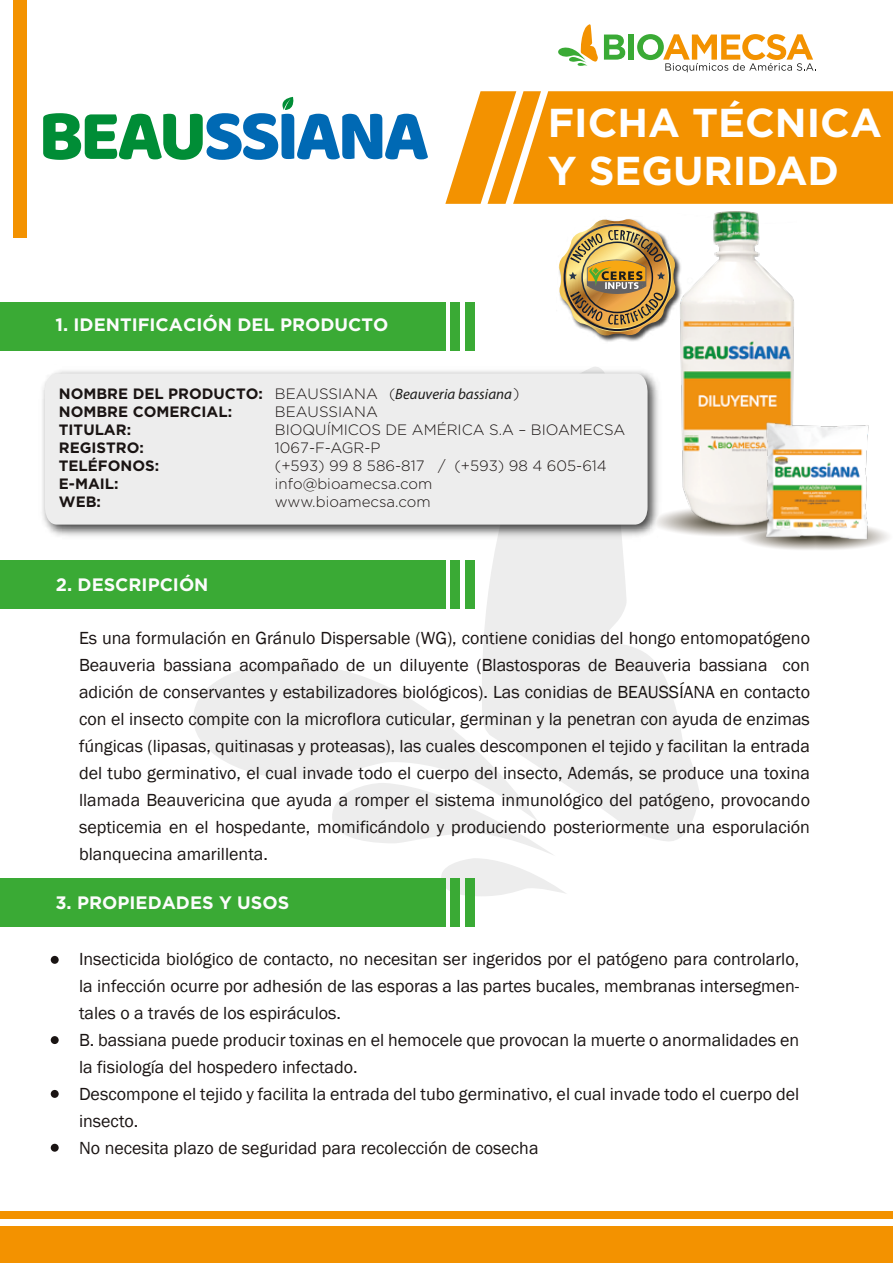
<style>
.page{position:relative;width:893px;height:1263px;background:#fff}
.page>*{position:absolute;margin:0;border:0;box-sizing:border-box;transform-origin:0 0}
.t1{font:700 40.35px/48.3px "Gotham";color:#fff}
.t2{font:18px/27px "Franklin Gothic";color:#1a1413}
.t3{font:700 18px "Gotham";color:#fcfcfc}
.t4{font:300 15px "Gotham";color:#1a1413}
.t5{font:700 15px/18px "Gotham";color:#1a1413}
.t6{font:italic 15px "Myriad Pro";color:#1d1d1b}
.s1{font-weight:300}
.s2{font-family:"Gotham";font-weight:300;font-style:normal;color:#1a1413}
</style>
<div class="page">
<svg style="left:483px;top:542px;width:217px;height:299px;fill:#ededed"></svg>
<svg style="left:193px;top:658px;width:346px;height:125px;fill:#ededed"></svg>
<svg style="left:332px;top:783px;width:235px;height:113px"></svg>
<div style="left:0;top:302px;width:445px;height:49px;background:#3aaa35"></div>
<div style="left:450px;top:302px;width:10px;height:49px;background:#3aaa35"></div>
<div style="left:465px;top:302px;width:10px;height:49px;background:#3aaa35"></div>
<div style="left:0;top:560px;width:445px;height:49px;background:#3aaa35"></div>
<div style="left:450px;top:560px;width:10px;height:49px;background:#3aaa35"></div>
<div style="left:465px;top:560px;width:10px;height:49px;background:#3aaa35"></div>
<div style="left:0;top:878px;width:445px;height:49px;background:#3aaa35"></div>
<div style="left:450px;top:878px;width:10px;height:49px;background:#3aaa35"></div>
<div style="left:465px;top:878px;width:10px;height:49px;background:#3aaa35"></div>
<svg style="left:604px;top:35px;width:21px;height:25px"></svg>
<div style="left:628px;top:35px;width:6px;height:25px;background:#3aaa35"></div>
<svg style="left:637px;top:34px;width:179px;height:38px"></svg>
<svg style="left:558px;top:24px;width:40px;height:42px"></svg>
<div style="left:14px;top:0;width:13px;height:238px;background:#f39200"></div>
<img style="left:42px;top:367px;width:617px;height:175px">
<div style="left:45px;top:373px;width:603px;height:152px;background:#ededed"></div>
<div style="left:51px;top:956px;width:8px;height:8px;background:#1a1413;border-radius:50%"></div>
<div style="left:51px;top:1090px;width:8px;height:8px;background:#1a1413;border-radius:50%"></div>
<div style="left:51px;top:1036px;width:8px;height:8px;background:#1a1413;border-radius:50%"></div>
<div style="left:51px;top:1144px;width:8px;height:8px;background:#1a1413;border-radius:50%"></div>
<div style="left:0;top:1212px;width:893px;height:7px;background:#f39200"></div>
<div style="left:0;top:1226px;width:893px;height:36px;background:#f39200"></div>
<svg style="left:43px;top:97px;width:385px;height:63px"></svg>
<svg style="left:616px;top:498px;width:217px;height:46px"></svg>
<img style="left:677px;top:244px;width:117px;height:282px">
<img style="left:713px;top:211px;width:47px;height:33px">
<svg style="left:445px;top:91px;width:448px;height:113px;background:#f39a14"></svg>
<img style="left:597px;top:244px;width:86px;height:99px">
<img style="left:559px;top:219px;width:117px;height:117px">
<svg style="left:708px;top:515px;width:181px;height:35px"></svg>
<img style="left:765px;top:421px;width:107px;height:120px">
<h1 class="t1" style="left:548px;top:98px;width:336px">FICHA TÉCNICA<br>Y SEGURIDAD</h1>
<p class="t3" style="left:55px;top:313px;width:334px">1. IDENTIFICACIÓN DEL PRODUCTO</p>
<p class="t5" style="left:59px;top:384px;width:320px">NOMBRE DEL PRODUCTO: <span class="s1">BEAUSSIANA<br></span>NOMBRE COMERCIAL:</p>
<p class="t4" style="left:275px;top:402px;width:104px">BEAUSSIANA</p>
<p class="t6" style="left:389px;top:385px;width:124px"><span class="s2">(</span>Beauveria bassiana</p>
<p class="t4" style="left:520px;top:404px;width:8px;rotate:-180deg">(</p>
<p class="t5" style="left:59px;top:420px;width:74px">TITULAR:</p>
<p class="t4" style="left:275px;top:420px;width:352px">BIOQUÍMICOS DE AMÉRICA S.A – BIOAMECSA</p>
<p class="t5" style="left:59px;top:438px;width:87px">REGISTRO:</p>
<p class="t4" style="left:275px;top:438px;width:107px">1067-F-AGR-P</p>
<p class="t5" style="left:59px;top:456px;width:102px">TELÉFONOS:</p>
<p class="t4" style="left:275px;top:456px;width:333px">(+593) 99 8 586-817 / (+593) 98 4 605-614</p>
<p class="t5" style="left:59px;top:474px;width:61px">E-MAIL:</p>
<p class="t4" style="left:275px;top:474px;width:159px">info@bioamecsa.com</p>
<p class="t5" style="left:59px;top:492px;width:44px">WEB:</p>
<p class="t4" style="left:275px;top:492px;width:157px">www.bioamecsa.com</p>
<p class="t3" style="left:56px;top:573px;width:154px">2. DESCRIPCIÓN</p>
<p class="t2" style="left:79px;top:625px;width:732px;text-align:justify">Es una formulación en Gránulo Dispersable (WG), contiene conidias del hongo entomopatógeno Beauveria bassiana acompañado de un diluyente (Blastosporas de Beauveria bassiana con adición de conservantes y estabilizadores biológicos). Las conidias de BEAUSSÍANA en contacto con el insecto compite con la microflora cuticular, germinan y la penetran con ayuda de enzimas fúngicas (lipasas, quitinasas y proteasas), las cuales descomponen el tejido y facilitan la entrada del tubo germinativo, el cual invade todo el cuerpo del insecto, Además, se produce una toxina llamada Beauvericina que ayuda a romper el sistema inmunológico del patógeno, provocando septicemia en el hospedante, momificándolo y produciendo posteriormente una esporulación blanquecina amarillenta.</p>
<p class="t3" style="left:55px;top:891px;width:235px">3. PROPIEDADES Y USOS</p>
<p class="t2" style="left:79px;top:946px;width:722px">Insecticida biológico de contacto, no necesitan ser ingeridos por el patógeno para controlarlo, la infección ocurre por adhesión de las esporas a las partes bucales, membranas intersegmen&shy;tales o a través de los espiráculos.<br>B. bassiana puede producir toxinas en el hemocele que provocan la muerte o anormalidades en la fisiología del hospedero infectado.<br>Descompone el tejido y facilita la entrada del tubo germinativo, el cual invade todo el cuerpo del insecto.<br>No necesita plazo de seguridad para recolección de cosecha</p>
</div>
